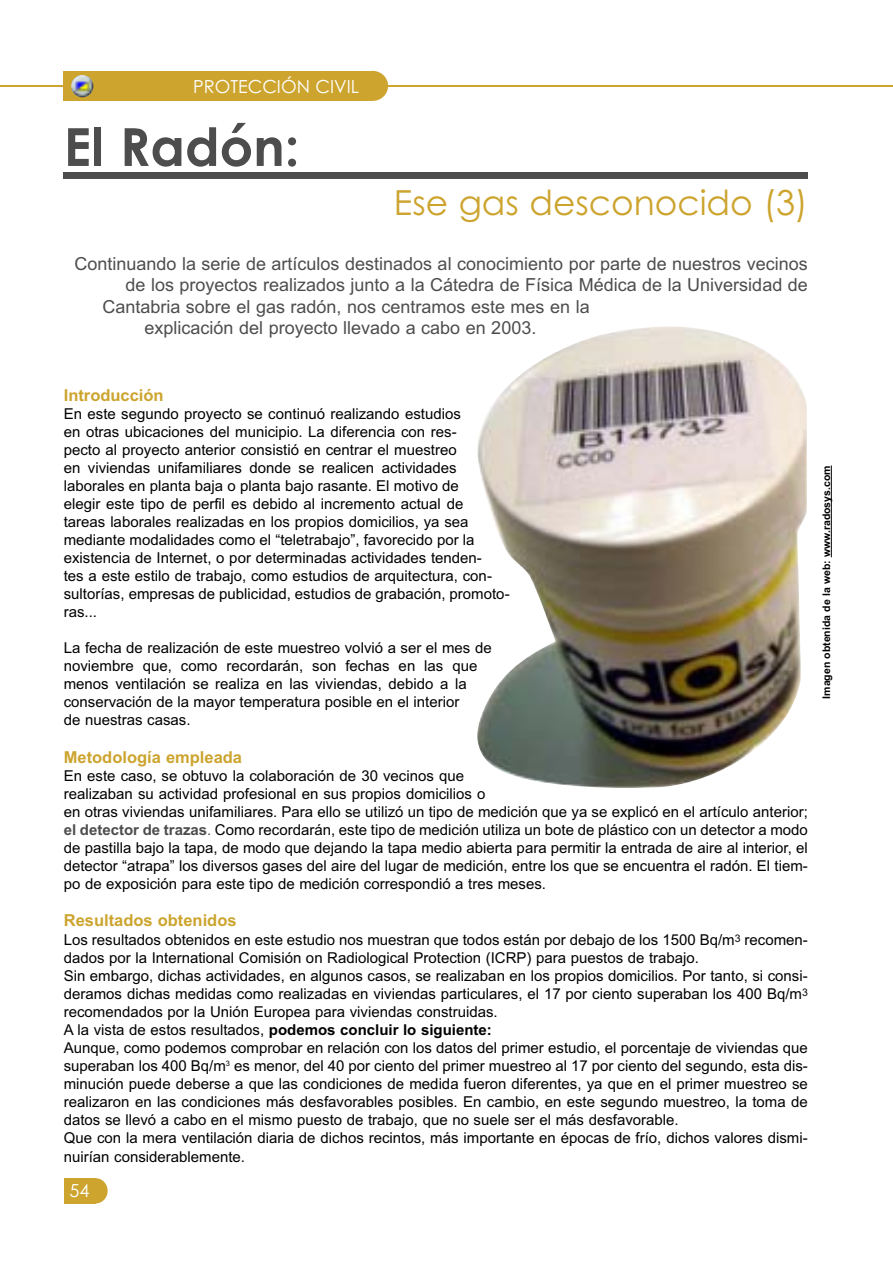
<style>
.page{position:relative;width:893px;height:1263px;background:#fff}
.page>*{position:absolute;margin:0;border:0;box-sizing:border-box;transform-origin:0 0}
.t1{font:700 52.5px "Century Gothic";color:#4d4d4d}
.t2{font:34.5px "Century Gothic";color:#cca42e}
.t3{font:18px "Arial MS";color:#4d4d4d}
.t4{font:18px "Century Gothic";color:#fff}
.t5{font:16.5px "Arial Bold MS";color:#cca42e}
.t6{font:15px/18px "Arial MS";color:#000}
.t7{font:15px "Arial Bold MS";color:#000}
.t8{font:10.5px "Arial Bold MS";color:#000}
.s1{font-family:"Arial Bold MS";color:#4d4d4d}
.s2{color:#4d4d4d}
.s3{font-family:"Arial MS"}
</style>
<div class="page">
<hr style="left:0;top:85px;width:893px;height:2px;background:#cca42e">
<div style="left:84px;top:1178px;width:24px;height:25px;background:#cca42e;border-radius:50%"></div>
<div style="left:64px;top:1178px;width:31px;height:25px;background:#cca42e"></div>
<div style="left:357px;top:71px;width:31px;height:30px;background:#cca42e;border-radius:50%"></div>
<div style="left:64px;top:71px;width:309px;height:30px;background:#cca42e"></div>
<img style="left:71px;top:75px;width:22px;height:22px">
<img style="left:477px;top:327px;width:330px;height:461px">
<svg style="left:831px;top:533px;width:1px;height:24px"></svg>
<hr style="left:831px;top:465px;width:1px;height:68px;background:#000">
<div style="left:64px;top:172px;width:744px;height:7px;background:#4d4d4d"></div>
<p class="t4" style="left:193px;top:76px;width:168px">PROTECCIÓN CIVIL</p>
<h1 class="t1" style="left:64px;top:117px;width:237px">El Radón:</h1>
<h2 class="t2" style="left:394px;top:183px;width:416px">Ese gas desconocido (3)</h2>
<p class="t3" style="left:74px;top:253px;width:735px">Continuando la serie de artículos destinados al conocimiento por parte de nuestros vecinos</p>
<p class="t3" style="left:126px;top:274px;width:684px">de los proyectos realizados junto a la Cátedra de Física Médica de la Universidad de</p>
<p class="t3" style="left:102px;top:296px;width:489px">Cantabria sobre el gas radón, nos centramos este mes en la</p>
<p class="t3" style="left:145px;top:318px;width:393px">explicación del proyecto llevado a cabo en 2003.</p>
<p class="t5" style="left:64px;top:385px;width:101px">Introducción</p>
<p class="t6" style="left:64px;top:405px;width:447px">En este segundo proyecto se continuó realizando estudios<br>en otras ubicaciones del municipio. La diferencia con res-<br>pecto al proyecto anterior consistió en centrar el muestreo<br>en viviendas unifamiliares donde se realicen actividades laborales en planta baja o planta bajo rasante. El motivo de<br>elegir este tipo de perfil es debido al incremento actual de<br>tareas laborales realizadas en los propios domicilios, ya sea mediante modalidades como el “teletrabajo”, favorecido por la existencia de Internet, o por determinadas actividades tenden-<br>tes a este estilo de trabajo, como estudios de arquitectura, con&shy;sultorías, empresas de publicidad, estudios de grabación, promoto&shy;ras...</p>
<p class="t6" style="left:64px;top:639px;width:429px">La fecha de realización de este muestreo volvió a ser el mes de noviembre que, como recordarán, son fechas en las que menos ventilación se realiza en las viviendas, debido a la conservación de la mayor temperatura posible en el interior<br>de nuestras casas.</p>
<p class="t5" style="left:64px;top:747px;width:180px">Metodología empleada</p>
<p class="t6" style="left:64px;top:767px;width:746px">En este caso, se obtuvo la colaboración de 30 vecinos que<br>realizaban su actividad profesional en sus propios domicilios o<br>en otras viviendas unifamiliares. Para ello se utilizó un tipo de medición que ya se explicó en el artículo anterior; <span class="s1">el detector de trazas</span><span class="s2">.</span> Como recordarán, este tipo de medición utiliza un bote de plástico con un detector a modo de pastilla bajo la tapa, de modo que dejando la tapa medio abierta para permitir la entrada de aire al interior, el detector “atrapa” los diversos gases del aire del lugar de medición, entre los que se encuentra el radón. El tiem&shy;po de exposición para este tipo de medición correspondió a tres meses.</p>
<p class="t5" style="left:64px;top:911px;width:174px">Resultados obtenidos</p>
<p class="t6" style="left:64px;top:931px;width:746px">Los resultados obtenidos en este estudio nos muestran que todos están por debajo de los 1500 Bq/m<sup>3</sup> recomen&shy;dados por la International Comisión on Radiological Protection (ICRP) para puestos de trabajo.<br>Sin embargo, dichas actividades, en algunos casos, se realizaban en los propios domicilios. Por tanto, si consi&shy;deramos dichas medidas como realizadas en viviendas particulares, el 17 por ciento superaban los 400 Bq/m<sup>3 </sup>recomendados por la Unión Europea para viviendas construidas.</p>
<p class="t7" style="left:64px;top:1021px;width:430px"><span class="s3">A la vista de estos resultados,</span> podemos concluir lo siguiente:</p>
<p class="t6" style="left:64px;top:1039px;width:746px">Aunque, como podemos comprobar en relación con los datos del primer estudio, el porcentaje de viviendas que superaban los 400 Bq/m<sup>3</sup> es menor, del 40 por ciento del primer muestreo al 17 por ciento del segundo, esta dis&shy;minución puede deberse a que las condiciones de medida fueron diferentes, ya que en el primer muestreo se realizaron en las condiciones más desfavorables posibles. En cambio, en este segundo muestreo, la toma de datos se llevó a cabo en el mismo puesto de trabajo, que no suele ser el más desfavorable.<br>Que con la mera ventilación diaria de dichos recintos, más importante en épocas de frío, dichos valores dismi&shy;nuirían considerablemente.</p>
<p class="t4" style="left:70px;top:1180px;width:21px">54</p>
<p class="t8" style="left:820px;top:699px;width:235px;rotate:-90deg">Imagen obtenida de la web: www.radosys.com</p>
</div>
